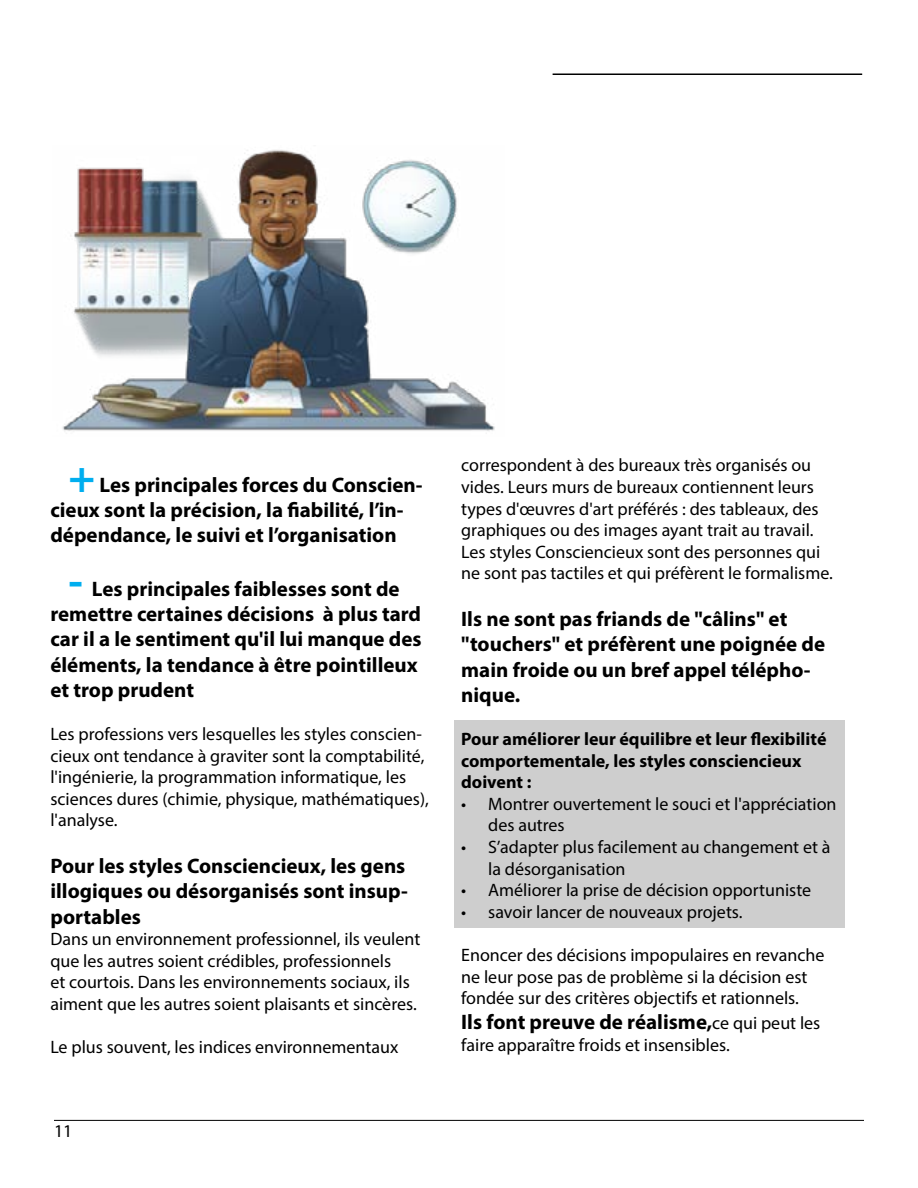
<style>
.page{position:relative;width:918px;height:1188px;background:#fff}
.page>*{position:absolute;margin:0;border:0;box-sizing:border-box;transform-origin:0 0}
.t1{font:700 21px/25.2px "Myriad Pro";color:#000}
.t2{font:18px/21.6px "Myriad Pro";color:#000}
.t3{font:700 18px/21.6px "Myriad Pro";color:#000}
.s1{font-size:45px;color:#00aeef}
.s2{font-weight:400;font-size:18px}
</style>
<div class="page">
<hr style="left:54px;top:1120px;width:810px;height:1px;background:#000">
<div style="left:454px;top:720px;width:390px;height:208px;background:#cecece"></div>
<hr style="left:553px;top:74px;width:309px;height:1px;background:#000">
<img style="left:62px;top:150px;width:433px;height:281px">
<p class="t1" style="left:50px;top:471px;width:374px;text-indent:18px"><span class="s1">+</span> Les principales forces du Conscien&shy;cieux sont la précision, la fiabilité, l’in&shy;dépendance, le suivi et l’organisation</p>
<p class="t1" style="left:50px;top:576px;width:373px;text-indent:18px"><span class="s1">-</span> Les principales faiblesses sont de remettre certaines décisions à plus tard car il a le sentiment qu'il lui manque des éléments, la tendance à être pointilleux et trop prudent</p>
<p class="t2" style="left:50px;top:723px;width:380px">Les professions vers lesquelles les styles conscien&shy;cieux ont tendance à graviter sont la comptabilité, l'ingénierie, la programmation informatique, les sciences dures (chimie, physique, mathématiques), l'analyse.</p>
<p class="t1" style="left:50px;top:853px;width:359px;text-align:justify">Pour les styles Consciencieux, les gens illogiques ou désorganisés sont insup&shy;portables</p>
<p class="t2" style="left:50px;top:928px;width:372px">Dans un environnement professionnel, ils veulent que les autres soient crédibles, professionnels<br>et courtois. Dans les environnements sociaux, ils aiment que les autres soient plaisants et sincères.</p>
<p class="t2" style="left:50px;top:1036px;width:349px">Le plus souvent, les indices environnementaux</p>
<p class="t2" style="left:54px;top:1120px;width:20px">11</p>
<p class="t2" style="left:461px;top:454px;width:373px">correspondent à des bureaux très organisés ou vides. Leurs murs de bureaux contiennent leurs types d'œuvres d'art préférés : des tableaux, des graphiques ou des images ayant trait au travail.<br>Les styles Consciencieux sont des personnes qui ne sont pas tactiles et qui préfèrent le formalisme.</p>
<p class="t1" style="left:461px;top:606px;width:365px">Ils ne sont pas friands de "câlins" et "touchers" et préfèrent une poignée de main froide ou un bref appel télépho&shy;nique.</p>
<p class="t3" style="left:461px;top:727px;width:367px">Pour améliorer leur équilibre et leur flexibilité comportementale, les styles consciencieux doivent :</p>
<p class="t2" style="left:488px;top:793px;width:350px;text-indent:-27px">• Montrer ouvertement le souci et l'appréciation des autres</p>
<p class="t2" style="left:488px;top:836px;width:344px;text-indent:-27px">• S’adapter plus facilement au changement et à la désorganisation</p>
<p class="t2" style="left:461px;top:879px;width:351px">• Améliorer la prise de décision opportuniste</p>
<p class="t2" style="left:461px;top:901px;width:283px">• savoir lancer de nouveaux projets.</p>
<p class="t2" style="left:461px;top:944px;width:365px">Enoncer des décisions impopulaires en revanche ne leur pose pas de problème si la décision est fondée sur des critères objectifs et rationnels.</p>
<p class="t1" style="left:461px;top:1009px;width:361px">Ils font preuve de réalisme,<span class="s2">ce qui peut les</span></p>
<p class="t2" style="left:461px;top:1034px;width:270px">faire apparaître froids et insensibles.</p>
</div>
